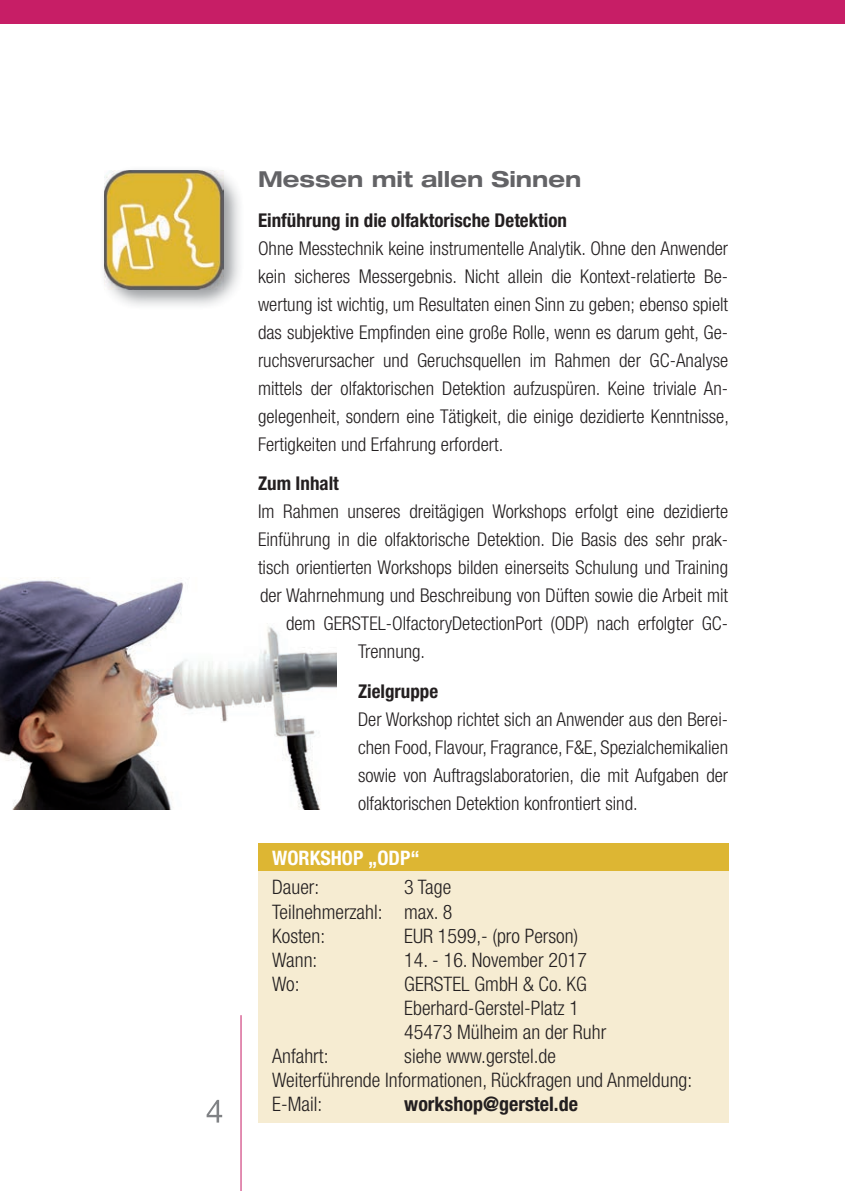
<style>
.page{position:relative;width:845px;height:1191px;background:#fff}
.page>*{position:absolute;margin:0;border:0;box-sizing:border-box;transform-origin:0 0}
.t1{font:700 expanded 22px "Helvetica Neue";color:#636366}
.t2{font:300 condensed 20px/24px "Helvetica Neue";color:#231f20}
.t3{font:700 condensed 20px "Helvetica Neue";color:#231f20}
.t4{font:700 condensed 20px "Helvetica Neue";color:#fff}
.t5{font:300 condensed 19px/28px "Helvetica Neue";color:#231f20;text-align:justify}
.t6{font:700 condensed 19px "Helvetica Neue";color:#231f20}
</style>
<div class="page">
<img style="left:0;top:577px;width:336px;height:232px">
<div style="left:258px;top:843px;width:471px;height:279px;background:#f6ecd2"></div>
<img style="left:108px;top:170px;width:132px;height:136px">
<img style="left:104px;top:170px;width:119px;height:119px">
<div style="left:258px;top:843px;width:471px;height:28px;background:#ddb633"></div>
<hr style="left:240px;top:1015px;width:1px;height:176px;background:#c71e66">
<svg style="left:207px;top:1099px;width:15px;height:23px"></svg>
<div style="left:0;top:0;width:842px;height:24px;background:#c71e66"></div>
<hr style="left:842px;top:0;width:3px;height:24px;background:#c71e66">
<p class="t1" style="left:258px;top:166px;width:325px">Messen mit allen Sinnen</p>
<p class="t6" style="left:258px;top:208px;width:310px">Einführung in die olfaktorische Detektion</p>
<p class="t5" style="left:258px;top:234px;width:472px">Ohne Messtechnik keine instrumentelle Analytik. Ohne den Anwender kein sicheres Messergebnis. Nicht allein die Kontext-relatierte Be&shy;wertung ist wichtig, um Resultaten einen Sinn zu geben; ebenso spielt das subjektive Empfinden eine große Rolle, wenn es darum geht, Ge&shy;ruchsverursacher und Geruchsquellen im Rahmen der GC-Analyse mittels der olfaktorischen Detektion aufzuspüren. Keine triviale An&shy;gelegenheit, sondern eine Tätigkeit, die einige dezidierte Kenntnisse, Fertigkeiten und Erfahrung erfordert.</p>
<p class="t6" style="left:258px;top:472px;width:82px">Zum Inhalt</p>
<p class="t5" style="left:258px;top:497px;width:471px">Im Rahmen unseres dreitägigen Workshops erfolgt eine dezidierte</p>
<p class="t5" style="left:258px;top:525px;width:471px">Einführung in die olfaktorische Detektion. Die Basis des sehr prak-</p>
<p class="t5" style="left:258px;top:553px;width:472px">tisch orientierten Workshops bilden einerseits Schulung und Training</p>
<p class="t5" style="left:260px;top:581px;width:470px">der Wahrnehmung und Beschreibung von Düften sowie die Arbeit mit</p>
<p class="t5" style="left:286px;top:609px;width:443px">dem GERSTEL-OlfactoryDetectionPort (ODP) nach erfolgter GC-</p>
<p class="t5" style="left:358px;top:637px;width:69px">Trennung.</p>
<p class="t6" style="left:358px;top:679px;width:82px">Zielgruppe</p>
<p class="t5" style="left:358px;top:705px;width:372px">Der Workshop richtet sich an Anwender aus den Berei&shy;chen Food, Flavour, Fragrance, F&amp;E, Spezialchemikalien sowie von Auftragslaboratorien, die mit Aufgaben der olfaktorischen Detektion konfrontiert sind.</p>
<p class="t4" style="left:272px;top:845px;width:149px">WORKSHOP „ODP“</p>
<p class="t2" style="left:272px;top:875px;width:49px">Dauer:</p>
<p class="t2" style="left:272px;top:875px;width:182px;text-align:justify;text-indent:132px">3 Tage Teilnehmerzahl: max. 8<br>Kosten:</p>
<p class="t2" style="left:404px;top:923px;width:175px">EUR 1599,- (pro Person)</p>
<p class="t2" style="left:272px;top:947px;width:47px">Wann:</p>
<p class="t2" style="left:404px;top:947px;width:184px">14. - 16. November 2017</p>
<p class="t2" style="left:272px;top:971px;width:29px">Wo:</p>
<p class="t2" style="left:404px;top:971px;width:203px">GERSTEL GmbH &amp; Co. KG<br>Eberhard-Gerstel-Platz 1<br>45473 Mülheim an der Ruhr</p>
<p class="t2" style="left:272px;top:1043px;width:58px">Anfahrt:</p>
<p class="t2" style="left:272px;top:1043px;width:421px;text-indent:132px">siehe www.gerstel.de<br>Weiterführende Informationen, Rückfragen und Anmeldung:<br>E-Mail:</p>
<p class="t3" style="left:404px;top:1091px;width:175px">workshop@gerstel.de</p>
</div>
